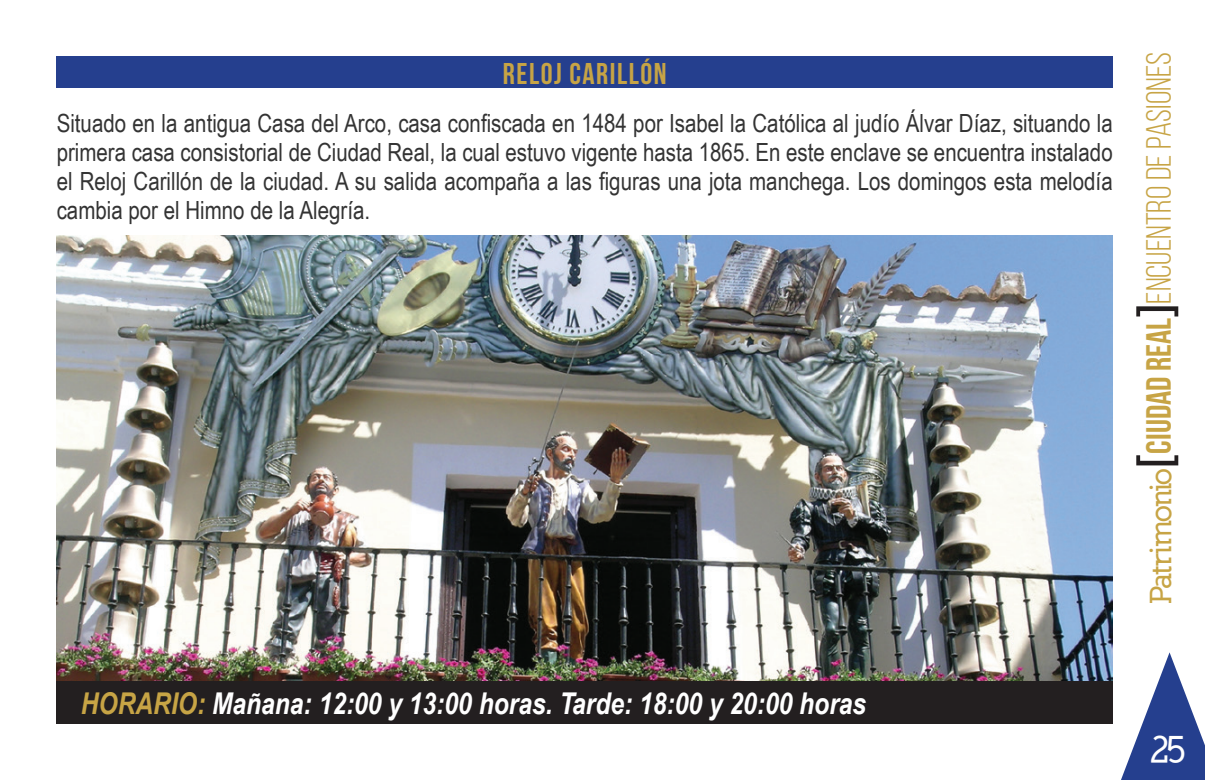
<style>
.page{position:relative;width:1205px;height:780px;background:#fff}
.page>*{position:absolute;margin:0;border:0;box-sizing:border-box;transform-origin:0 0}
.t1{font:800 37.5px "Nilland";color:#fff}
.t2{font:35px "Bebas Neue";color:#c7a445}
.t3{font:italic 700 30px "Arial Narrow";color:#fff}
.t4{font:700 30px "Bebas Neue";letter-spacing:.05em;color:#c7a445}
.t5{font:25px/28.8px "Arial Narrow";color:#333;text-align:justify}
.s1{font-family:"Nilland";font-weight:800;font-size:30px}
.s2{font-size:60px;color:#231f20}
.s3{font-weight:700}
.s4{color:#c7a445}
</style>
<div class="page">
<svg style="left:1121px;top:652px;width:84px;height:128px"></svg>
<img style="left:57px;top:236px;width:1056px;height:444px">
<div style="left:57px;top:680px;width:1056px;height:43px;background:#231f20"></div>
<div style="left:57px;top:57px;width:1056px;height:31px;background:#253f8e"></div>
<p class="t4" style="left:503px;top:57px;width:165px">RELOJ CARILLÓN</p>
<p class="t5" style="left:57px;top:109px;width:1057px">Situado en la antigua Casa del Arco, casa confiscada en 1484 por Isabel la Católica al judío Álvar Díaz, situando la primera casa consistorial de Ciudad Real, la cual estuvo vigente hasta 1865. En este enclave se encuentra instalado el Reloj Carillón de la ciudad. A su salida acompaña a las figuras una jota manchega. Los domingos esta melodía cambia por el Himno de la Alegría.</p>
<h2 class="t2" style="left:1140px;top:603px;width:552px;rotate:-90deg"><span class="s1">Patrimonio</span><span class="s2">[</span><span class="s3">Ciudad real</span><span class="s2">]</span>encuentro de pasiones</h2>
<p class="t3" style="left:81px;top:680px;width:787px"><span class="s4">HORARIO:</span> Mañana: 12:00 y 13:00 horas. Tarde: 18:00 y 20:00 horas</p>
<h1 class="t1" style="left:1150px;top:727px;width:37px">25</h1>
</div>
